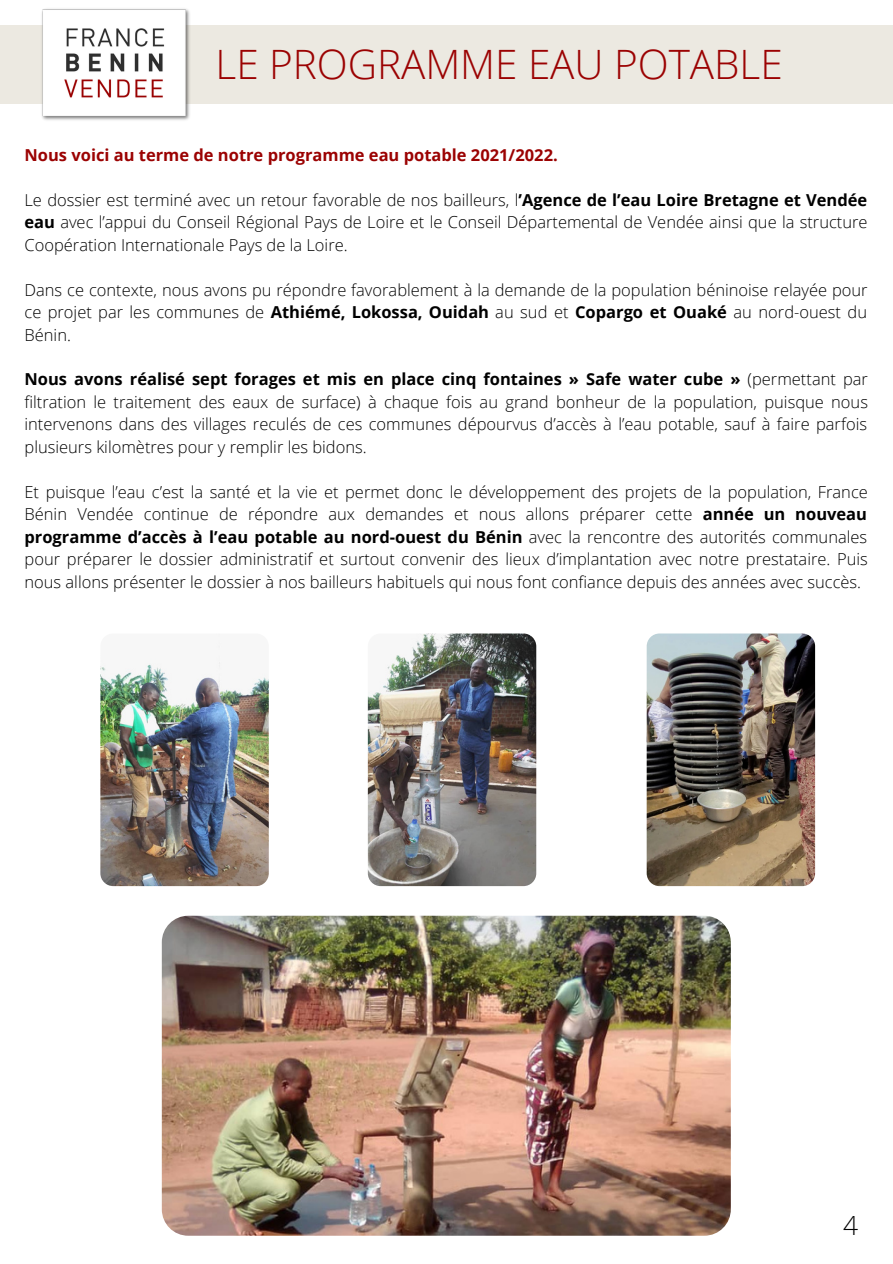
<style>
.page{position:relative;width:893px;height:1264px;background:#fff}
.page>*{position:absolute;margin:0;border:0;box-sizing:border-box;transform-origin:0 0}
.t1{font:300 40.5px "Open Sans";color:#9b0202}
.t2{font:300 26.4px "Open Sans";color:#000}
.t3{font:300 16.5px/22.5px "Open Sans";color:#000;text-align:justify}
.t4{font:700 16.5px "Open Sans";color:#9b0202}
.s1{font-weight:700}
</style>
<div class="page">
<div style="left:0;top:25px;width:892px;height:78px;background:#ece9e1"></div>
<img style="left:40px;top:9px;width:153px;height:111px">
<img style="left:100px;top:633px;width:169px;height:253px;border-radius:13px">
<img style="left:368px;top:633px;width:168px;height:253px;border-radius:13px">
<img style="left:646px;top:633px;width:169px;height:253px;border-radius:13px">
<img style="left:162px;top:915px;width:568px;height:320px;border-radius:26px">
<h1 class="t1" style="left:215px;top:36px;width:568px">LE PROGRAMME EAU POTABLE</h1>
<p class="t4" style="left:25px;top:143px;width:534px">Nous voici au terme de notre programme eau potable 2021/2022.</p>
<p class="t3" style="left:25px;top:188px;width:844px">Le dossier est terminé avec un retour favorable de nos bailleurs, l<span class="s1">’Agence de l’eau Loire Bretagne et Vendée eau</span> avec l’appui du Conseil Régional Pays de Loire et le Conseil Départemental de Vendée ainsi que la structure Coopération Internationale Pays de la Loire.</p>
<p class="t3" style="left:25px;top:278px;width:844px">Dans ce contexte, nous avons pu répondre favorablement à la demande de la population béninoise relayée pour ce projet par les communes de <span class="s1">Athiémé, Lokossa, Ouidah</span> au sud et <span class="s1">Copargo et Ouaké</span> au nord-ouest du Bénin.</p>
<p class="t3" style="left:25px;top:368px;width:845px"><span class="s1">Nous avons réalisé sept forages et mis en place cinq fontaines » Safe water cube »</span> (permettant par filtration le traitement des eaux de surface) à chaque fois au grand bonheur de la population, puisque nous intervenons dans des villages reculés de ces communes dépourvus d’accès à l’eau potable, sauf à faire parfois plusieurs kilomètres pour y remplir les bidons.</p>
<p class="t3" style="left:25px;top:480px;width:844px">Et puisque l’eau c’est la santé et la vie et permet donc le développement des projets de la population, France Bénin Vendée continue de répondre aux demandes et nous allons préparer cette <span class="s1">année un nouveau programme d’accès à l’eau potable au nord-ouest du Bénin</span> avec la rencontre des autorités communales pour préparer le dossier administratif et surtout convenir des lieux d’implantation avec notre prestataire. Puis nous allons présenter le dossier à nos bailleurs habituels qui nous font confiance depuis des années avec succès.</p>
<h2 class="t2" style="left:843px;top:1206px;width:17px">4</h2>
</div>
